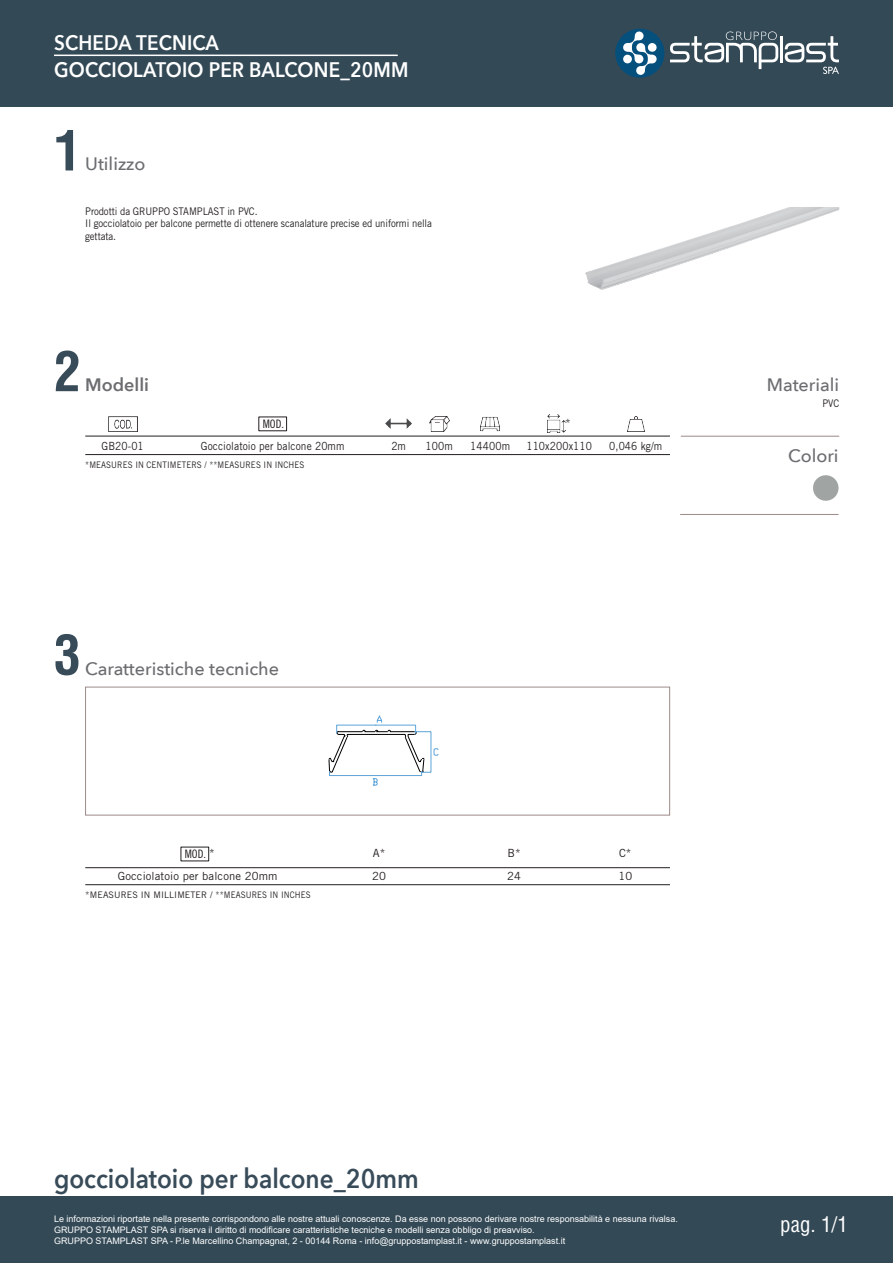
<style>
.page{position:relative;width:893px;height:1263px;background:#fff}
.page>*{position:absolute;margin:0;border:0;box-sizing:border-box;transform-origin:0 0}
.t1{font:700 condensed 54px "Helvetica CE";color:#384b59}
.t2{font:600 27px "Avenir Next";color:#384b59;scale:.9 1}
.t3{font:600 21px "Avenir Next";letter-spacing:.01em;color:#fff;scale:.9 1}
.t4{font:condensed 21px "Helvetica";color:#fff}
.t5{font:500 18px "Avenir Next";color:#6c6d70}
.t6{font:600 18px "Avenir Next";color:#6c6d70}
.t7{font:11.7px "Trade Gothic LT Std Cn 18";color:#231f20}
.Contenuto_Catalogo{font:11.25px "Trade Gothic LT Std";letter-spacing:.01em;color:#231f20;scale:.9 1}
.Contenuto_Catalogo-2{font:11.25px "Trade Gothic LT Std";letter-spacing:.01em;color:#231f20}
.t8{font:10.5px/12.6px "Trade Gothic LT Std";letter-spacing:-.01em;color:#231f20;scale:.91 1}
.t9{font:9px "Arial";color:#fff}
.Contenuto_Catalogo-3{font:9px "Trade Gothic LT Std";letter-spacing:.01em;color:#231f20;scale:.9 1}
.Contenuto_Catalogo-4{font:9px "Trade Gothic LT Std";letter-spacing:.01em;color:#231f20}
.s1{font-family:"Trade Gothic LT Std";font-size:11.25px}
</style>
<div class="page">
<div style="left:0;top:1197px;width:893px;height:66px;background:#334956"></div>
<div style="left:0;top:0;width:893px;height:106px;background:#334956"></div>
<div style="left:615px;top:29px;width:49px;height:49px;background:#054f7d;border-radius:50%"></div>
<hr style="left:780px;top:36px;width:3px;height:26px;background:#fff">
<svg style="left:670px;top:31px;width:108px;height:38px"></svg>
<svg style="left:623px;top:31px;width:34px;height:44px"></svg>
<div style="left:648px;top:43px;width:9px;height:9px;background:#fff;border-radius:50%"></div>
<div style="left:623px;top:55px;width:9px;height:8px;background:#fff;border-radius:50%"></div>
<svg style="left:785px;top:36px;width:54px;height:38px"></svg>
<hr style="left:54px;top:55px;width:344px;height:1px;background:#fff">
<div style="left:85px;top:687px;width:585px;height:128px;border:1px solid #9d8b89"></div>
<hr style="left:680px;top:514px;width:158px;height:1px;background:#9d8b89">
<hr style="left:681px;top:436px;width:158px;height:1px;background:#9d8b89">
<hr style="left:85px;top:436px;width:585px;height:1px;background:#231f20">
<hr style="left:85px;top:867px;width:585px;height:1px;background:#231f20">
<hr style="left:85px;top:884px;width:585px;height:1px;background:#231f20">
<hr style="left:85px;top:454px;width:585px;height:1px;background:#231f20">
<div style="left:813px;top:475px;width:25px;height:26px;background:#a0a4a3;border-radius:50%"></div>
<img style="left:585px;top:207px;width:254px;height:83px">
<svg style="left:629px;top:213px;width:210px;height:77px"></svg>
<img style="left:108px;top:416px;width:29px;height:15px">
<img style="left:386px;top:419px;width:25px;height:10px">
<img style="left:429px;top:416px;width:20px;height:15px">
<img style="left:481px;top:417px;width:19px;height:15px">
<img style="left:548px;top:415px;width:17px;height:17px">
<img style="left:627px;top:416px;width:17px;height:15px">
<svg style="left:328px;top:715px;width:111px;height:71px"></svg>
<p class="t3" style="left:54px;top:24px;width:185px">SCHEDA TECNICA</p>
<p class="t3" style="left:54px;top:51px;width:395px">GOCCIOLATOIO PER BALCONE_20MM</p>
<p class="t1" style="left:54px;top:117px;width:28px">1</p>
<p class="t5" style="left:85px;top:149px;width:62px">Utilizzo</p>
<p class="t8" style="left:85px;top:204px;width:191px">Prodotti da GRUPPO STAMPLAST in PVC.</p>
<p class="t8" style="left:85px;top:217px;width:382px">Il gocciolatoio per balcone permette di ottenere scanalature precise ed uniformi nella gettata.</p>
<p class="t1" style="left:54px;top:338px;width:28px">2</p>
<p class="t6" style="left:85px;top:369px;width:65px">Modelli</p>
<p class="t7" style="left:263px;top:417px;width:23px">MOD.</p>
<p class="Contenuto_Catalogo-2" style="left:565px;top:416px;width:7px">*</p>
<p class="Contenuto_Catalogo" style="left:102px;top:439px;width:48px">GB20-01</p>
<p class="Contenuto_Catalogo" style="left:201px;top:439px;width:161px">Gocciolatoio per balcone 20mm</p>
<p class="Contenuto_Catalogo" style="left:391px;top:439px;width:18px">2m</p>
<p class="Contenuto_Catalogo" style="left:426px;top:439px;width:32px">100m</p>
<p class="Contenuto_Catalogo" style="left:470px;top:439px;width:46px">14400m</p>
<p class="Contenuto_Catalogo" style="left:526px;top:439px;width:74px">110x200x110</p>
<p class="Contenuto_Catalogo" style="left:609px;top:439px;width:61px">0,046 kg/m</p>
<p class="Contenuto_Catalogo-3" style="left:85px;top:459px;width:245px">*MEASURES IN CENTIMETERS / **MEASURES IN INCHES</p>
<p class="t1" style="left:54px;top:621px;width:28px">3</p>
<p class="t5" style="left:85px;top:653px;width:195px">Caratteristiche tecniche</p>
<p class="t7" style="left:185px;top:847px;width:32px">MOD. <span class="s1">*</span></p>
<p class="Contenuto_Catalogo-2" style="left:373px;top:846px;width:14px">A*</p>
<p class="Contenuto_Catalogo-2" style="left:508px;top:846px;width:15px">B*</p>
<p class="Contenuto_Catalogo-2" style="left:619px;top:846px;width:14px">C*</p>
<p class="Contenuto_Catalogo-2" style="left:118px;top:869px;width:161px">Gocciolatoio per balcone 20mm</p>
<p class="Contenuto_Catalogo-2" style="left:372px;top:869px;width:15px">20</p>
<p class="Contenuto_Catalogo-2" style="left:507px;top:869px;width:15px">24</p>
<p class="Contenuto_Catalogo-2" style="left:618px;top:869px;width:15px">10</p>
<p class="Contenuto_Catalogo-4" style="left:85px;top:889px;width:227px">*MEASURES IN MILLIMETER / **MEASURES IN INCHES</p>
<p class="t5" style="left:767px;top:370px;width:74px">Materiali</p>
<p class="t8" style="left:822px;top:397px;width:20px">PVC</p>
<p class="t5" style="left:788px;top:440px;width:52px">Colori</p>
<p class="t2" style="left:54px;top:1155px;width:407px">gocciolatoio per balcone_20mm</p>
<p class="t9" style="left:54px;top:1213px;width:625px">Le informazioni riportate nella presente corrispondono alle nostre attuali conoscenze. Da esse non possono derivare nostre responsabilità e nessuna rivalsa.</p>
<p class="t9" style="left:54px;top:1224px;width:482px">GRUPPO STAMPLAST SPA si riserva il diritto di modificare caratteristiche tecniche e modelli senza obbligo di preavviso.</p>
<p class="t9" style="left:54px;top:1235px;width:513px">GRUPPO STAMPLAST SPA - P.le Marcellino Champagnat, 2 - 00144 Roma - info@gruppostamplast.it - www.gruppostamplast.it</p>
<p class="t4" style="left:780px;top:1211px;width:69px">pag. 1/1</p>
</div>
